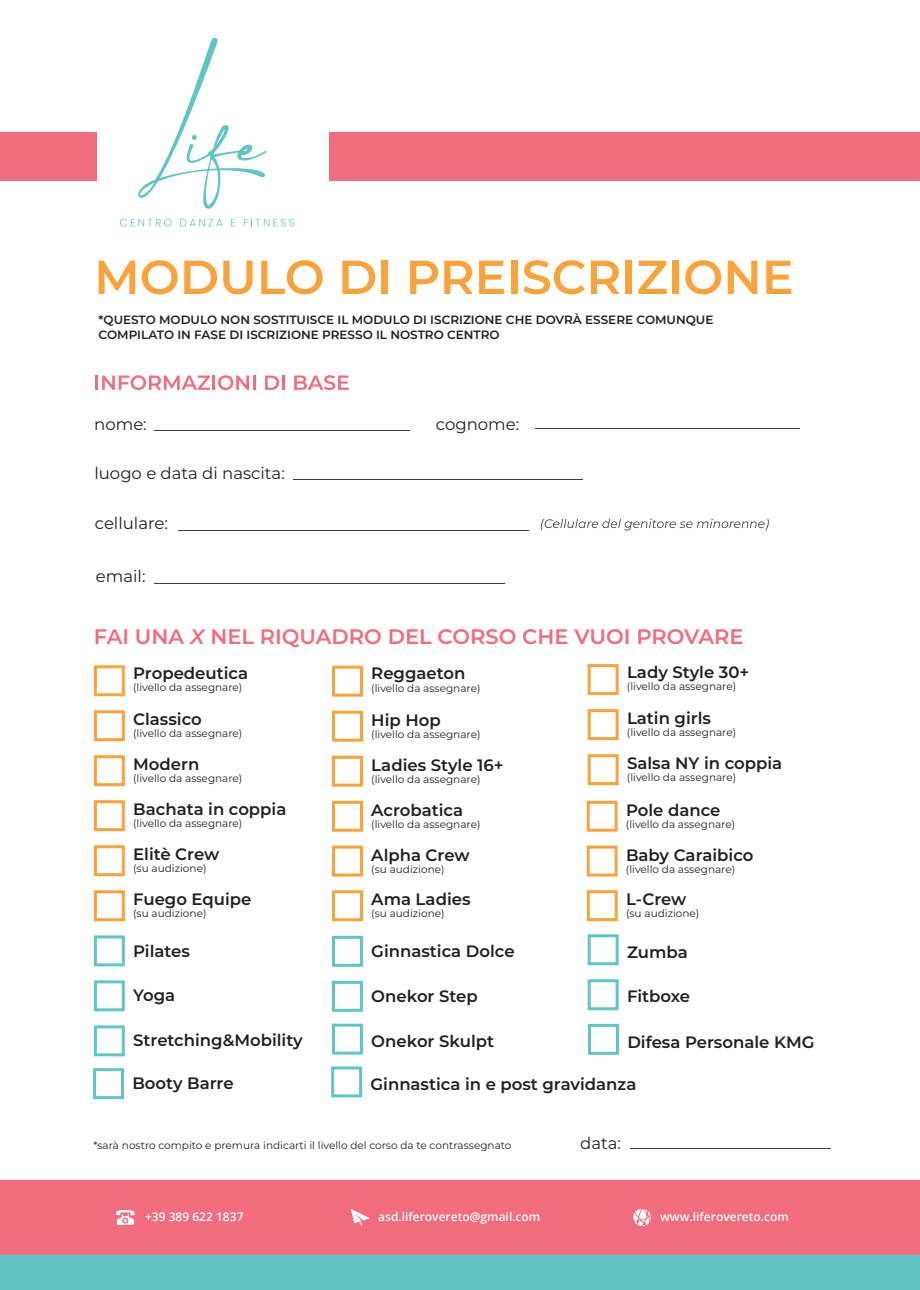
<style>
.page{position:relative;width:920px;height:1290px;background:#fff}
.page>*{position:absolute;margin:0;border:0;box-sizing:border-box;transform-origin:0 0}
.t1{font:600 21px "Montserrat";color:#f16c7c}
.t2{font:600 16.5px "Montserrat";color:#231f20}
.t3{font:16.5px "Montserrat";color:#231f20}
.t4{font:600 12px/14.4px "Montserrat";color:#231f20}
.t5{font:600 12px "Open Sans";color:#fff}
.t6{font:10.5px "Montserrat";color:#231f20}
.s1{font-style:italic}
</style>
<div class="page">
<div style="left:0;top:1181px;width:920px;height:109px;background:#f16c7c"></div>
<div style="left:330px;top:132px;width:590px;height:48px;background:#f16c7c"></div>
<svg style="left:116px;top:1210px;width:18px;height:15px"></svg>
<svg style="left:633px;top:1209px;width:18px;height:17px"></svg>
<svg style="left:351px;top:1209px;width:19px;height:17px"></svg>
<div style="left:0;top:132px;width:96px;height:48px;background:#f16c7c"></div>
<div style="left:0;top:1255px;width:920px;height:35px;background:#60c6c4"></div>
<svg style="left:138px;top:38px;width:128px;height:171px"></svg>
<svg style="left:120px;top:219px;width:52px;height:7px"></svg>
<svg style="left:180px;top:219px;width:43px;height:7px"></svg>
<svg style="left:231px;top:219px;width:4px;height:7px"></svg>
<svg style="left:244px;top:219px;width:50px;height:7px"></svg>
<svg style="left:99px;top:261px;width:36px;height:33px"></svg>
<svg style="left:142px;top:260px;width:36px;height:34px"></svg>
<svg style="left:184px;top:261px;width:33px;height:33px"></svg>
<svg style="left:223px;top:261px;width:30px;height:33px"></svg>
<svg style="left:261px;top:260px;width:62px;height:34px"></svg>
<svg style="left:342px;top:261px;width:33px;height:33px"></svg>
<div style="left:382px;top:261px;width:6px;height:33px;background:#f9a33a"></div>
<svg style="left:410px;top:261px;width:28px;height:33px"></svg>
<svg style="left:444px;top:261px;width:29px;height:33px"></svg>
<svg style="left:479px;top:261px;width:25px;height:33px"></svg>
<div style="left:511px;top:261px;width:6px;height:33px;background:#f9a33a"></div>
<svg style="left:523px;top:260px;width:62px;height:34px"></svg>
<svg style="left:591px;top:261px;width:28px;height:33px"></svg>
<div style="left:626px;top:261px;width:6px;height:33px;background:#f9a33a"></div>
<svg style="left:638px;top:261px;width:29px;height:33px"></svg>
<div style="left:672px;top:261px;width:7px;height:33px;background:#f9a33a"></div>
<svg style="left:685px;top:260px;width:36px;height:34px"></svg>
<svg style="left:728px;top:261px;width:29px;height:33px"></svg>
<svg style="left:766px;top:261px;width:25px;height:33px"></svg>
<hr style="left:154px;top:430px;width:255px;height:1px;background:#3e3e3f">
<hr style="left:535px;top:428px;width:265px;height:1px;background:#3e3e3f">
<hr style="left:154px;top:583px;width:351px;height:1px;background:#3e3e3f">
<hr style="left:178px;top:530px;width:350px;height:1px;background:#3e3e3f">
<svg style="left:541px;top:519px;width:228px;height:11px"></svg>
<hr style="left:293px;top:479px;width:290px;height:1px;background:#3e3e3f">
<svg style="left:96px;top:375px;width:114px;height:15px"></svg>
<hr style="left:212px;top:375px;width:3px;height:15px;background:#f16c7c">
<svg style="left:218px;top:375px;width:31px;height:15px"></svg>
<hr style="left:253px;top:375px;width:3px;height:15px;background:#f16c7c">
<svg style="left:265px;top:375px;width:14px;height:15px"></svg>
<hr style="left:282px;top:375px;width:3px;height:15px;background:#f16c7c">
<svg style="left:294px;top:375px;width:55px;height:15px"></svg>
<div style="left:94px;top:710px;width:31px;height:31px;border:3px solid #f9a33a"></div>
<div style="left:94px;top:665px;width:31px;height:31px;border:3px solid #f9a33a"></div>
<div style="left:94px;top:755px;width:31px;height:31px;border:3px solid #f9a33a"></div>
<div style="left:332px;top:711px;width:31px;height:31px;border:3px solid #f9a33a"></div>
<div style="left:332px;top:666px;width:31px;height:31px;border:3px solid #f9a33a"></div>
<div style="left:332px;top:756px;width:31px;height:31px;border:3px solid #f9a33a"></div>
<div style="left:588px;top:664px;width:31px;height:31px;border:3px solid #f9a33a"></div>
<div style="left:588px;top:709px;width:31px;height:31px;border:3px solid #f9a33a"></div>
<div style="left:588px;top:754px;width:31px;height:31px;border:3px solid #f9a33a"></div>
<div style="left:94px;top:800px;width:31px;height:31px;border:3px solid #f9a33a"></div>
<div style="left:332px;top:801px;width:31px;height:31px;border:3px solid #f9a33a"></div>
<div style="left:587px;top:801px;width:31px;height:31px;border:3px solid #f9a33a"></div>
<div style="left:94px;top:845px;width:31px;height:31px;border:3px solid #f9a33a"></div>
<div style="left:332px;top:846px;width:31px;height:30px;border:3px solid #f9a33a"></div>
<div style="left:587px;top:846px;width:31px;height:30px;border:3px solid #f9a33a"></div>
<div style="left:94px;top:890px;width:31px;height:31px;border:3px solid #f9a33a"></div>
<div style="left:332px;top:890px;width:31px;height:31px;border:3px solid #f9a33a"></div>
<div style="left:94px;top:980px;width:31px;height:31px;border:3px solid #60c6c4"></div>
<div style="left:94px;top:935px;width:31px;height:31px;border:3px solid #60c6c4"></div>
<div style="left:94px;top:1025px;width:31px;height:31px;border:3px solid #60c6c4"></div>
<div style="left:332px;top:981px;width:31px;height:31px;border:3px solid #60c6c4"></div>
<div style="left:332px;top:936px;width:31px;height:31px;border:3px solid #60c6c4"></div>
<div style="left:588px;top:934px;width:31px;height:31px;border:3px solid #60c6c4"></div>
<div style="left:588px;top:979px;width:31px;height:31px;border:3px solid #60c6c4"></div>
<div style="left:332px;top:1024px;width:31px;height:30px;border:3px solid #60c6c4"></div>
<hr style="left:631px;top:1148px;width:200px;height:1px;background:#3e3e3f">
<div style="left:588px;top:1024px;width:31px;height:31px;border:3px solid #60c6c4"></div>
<div style="left:587px;top:890px;width:31px;height:31px;border:3px solid #f9a33a"></div>
<div style="left:93px;top:1068px;width:31px;height:31px;border:3px solid #60c6c4"></div>
<div style="left:331px;top:1066px;width:31px;height:31px;border:3px solid #60c6c4"></div>
<p class="t4" style="left:99px;top:312px;width:616px">*QUESTO MODULO NON SOSTITUISCE IL MODULO DI ISCRIZIONE CHE DOVRÀ ESSERE COMUNQUE<br>COMPILATO IN FASE DI ISCRIZIONE PRESSO IL NOSTRO CENTRO</p>
<h2 class="t3" style="left:94px;top:412px;width:54px">nome:</h2>
<h2 class="t3" style="left:436px;top:412px;width:85px">cognome:</h2>
<h2 class="t3" style="left:94px;top:462px;width:192px">luogo e data di nascita:</h2>
<h2 class="t3" style="left:95px;top:512px;width:75px">cellulare:</h2>
<h2 class="t3" style="left:96px;top:565px;width:51px">email:</h2>
<h1 class="t1" style="left:94px;top:622px;width:651px">FAI UNA <span class="s1">X</span> NEL RIQUADRO DEL CORSO CHE VUOI PROVARE</h1>
<h2 class="t2" style="left:133px;top:661px;width:116px">Propedeutica</h2>
<p class="t6" style="left:133px;top:680px;width:111px">(livello da assegnare)</p>
<h2 class="t2" style="left:133px;top:708px;width:70px">Classico</h2>
<p class="t6" style="left:133px;top:726px;width:111px">(livello da assegnare)</p>
<h2 class="t2" style="left:371px;top:662px;width:96px">Reggaeton</h2>
<p class="t6" style="left:371px;top:681px;width:111px">(livello da assegnare)</p>
<h2 class="t2" style="left:371px;top:708px;width:71px">Hip Hop</h2>
<p class="t6" style="left:371px;top:727px;width:111px">(livello da assegnare)</p>
<h2 class="t2" style="left:627px;top:660px;width:124px">Lady Style 30+</h2>
<h2 class="t2" style="left:627px;top:707px;width:85px">Latin girls</h2>
<p class="t6" style="left:627px;top:725px;width:111px">(livello da assegnare)</p>
<p class="t6" style="left:627px;top:679px;width:111px">(livello da assegnare)</p>
<h2 class="t2" style="left:133px;top:753px;width:68px">Modern</h2>
<p class="t6" style="left:133px;top:771px;width:111px">(livello da assegnare)</p>
<h2 class="t2" style="left:371px;top:753px;width:134px">Ladies Style 16+</h2>
<p class="t6" style="left:371px;top:772px;width:111px">(livello da assegnare)</p>
<h2 class="t2" style="left:627px;top:752px;width:157px">Salsa NY in coppia</h2>
<p class="t6" style="left:627px;top:770px;width:111px">(livello da assegnare)</p>
<h2 class="t2" style="left:133px;top:798px;width:155px">Bachata in coppia</h2>
<p class="t6" style="left:133px;top:816px;width:111px">(livello da assegnare)</p>
<h2 class="t2" style="left:371px;top:798px;width:93px">Acrobatica</h2>
<p class="t6" style="left:371px;top:817px;width:111px">(livello da assegnare)</p>
<h2 class="t2" style="left:626px;top:798px;width:96px">Pole dance</h2>
<p class="t6" style="left:626px;top:817px;width:111px">(livello da assegnare)</p>
<h2 class="t2" style="left:133px;top:843px;width:88px">Elitè Crew</h2>
<p class="t6" style="left:133px;top:861px;width:75px">(su audizione)</p>
<h2 class="t2" style="left:371px;top:843px;width:100px">Alpha Crew</h2>
<p class="t6" style="left:371px;top:862px;width:75px">(su audizione)</p>
<h2 class="t2" style="left:626px;top:843px;width:129px">Baby Caraibico</h2>
<p class="t6" style="left:626px;top:862px;width:111px">(livello da assegnare)</p>
<h2 class="t2" style="left:133px;top:888px;width:120px">Fuego Equipe</h2>
<p class="t6" style="left:133px;top:906px;width:75px">(su audizione)</p>
<h2 class="t2" style="left:371px;top:888px;width:101px">Ama Ladies</h2>
<p class="t6" style="left:371px;top:906px;width:75px">(su audizione)</p>
<h2 class="t2" style="left:626px;top:888px;width:62px">L-Crew</h2>
<p class="t6" style="left:626px;top:906px;width:75px">(su audizione)</p>
<h2 class="t2" style="left:133px;top:939px;width:58px">Pilates</h2>
<h2 class="t2" style="left:133px;top:984px;width:44px">Yoga</h2>
<h2 class="t2" style="left:371px;top:939px;width:145px">Ginnastica Dolce</h2>
<h2 class="t2" style="left:371px;top:984px;width:108px">Onekor Step</h2>
<h2 class="t2" style="left:627px;top:941px;width:62px">Zumba</h2>
<h2 class="t2" style="left:627px;top:984px;width:65px">Fitboxe</h2>
<h2 class="t2" style="left:133px;top:1029px;width:171px">Stretching&amp;Mobility</h2>
<h2 class="t2" style="left:371px;top:1029px;width:124px">Onekor Skulpt</h2>
<h2 class="t2" style="left:627px;top:1030px;width:189px">Difesa Personale KMG</h2>
<h2 class="t2" style="left:132px;top:1072px;width:103px">Booty Barre</h2>
<h2 class="t2" style="left:370px;top:1072px;width:267px">Ginnastica in e post gravidanza</h2>
<p class="t6" style="left:93px;top:1137px;width:420px">*sarà nostro compito e premura indicarti il livello del corso da te contrassegnato</p>
<h2 class="t3" style="left:580px;top:1132px;width:42px">data:</h2>
<p class="t5" style="left:145px;top:1208px;width:100px">+39 389 622 1837</p>
<p class="t5" style="left:378px;top:1209px;width:164px">asd.liferovereto@gmail.com</p>
<p class="t5" style="left:660px;top:1208px;width:130px">www.liferovereto.com</p>
</div>
